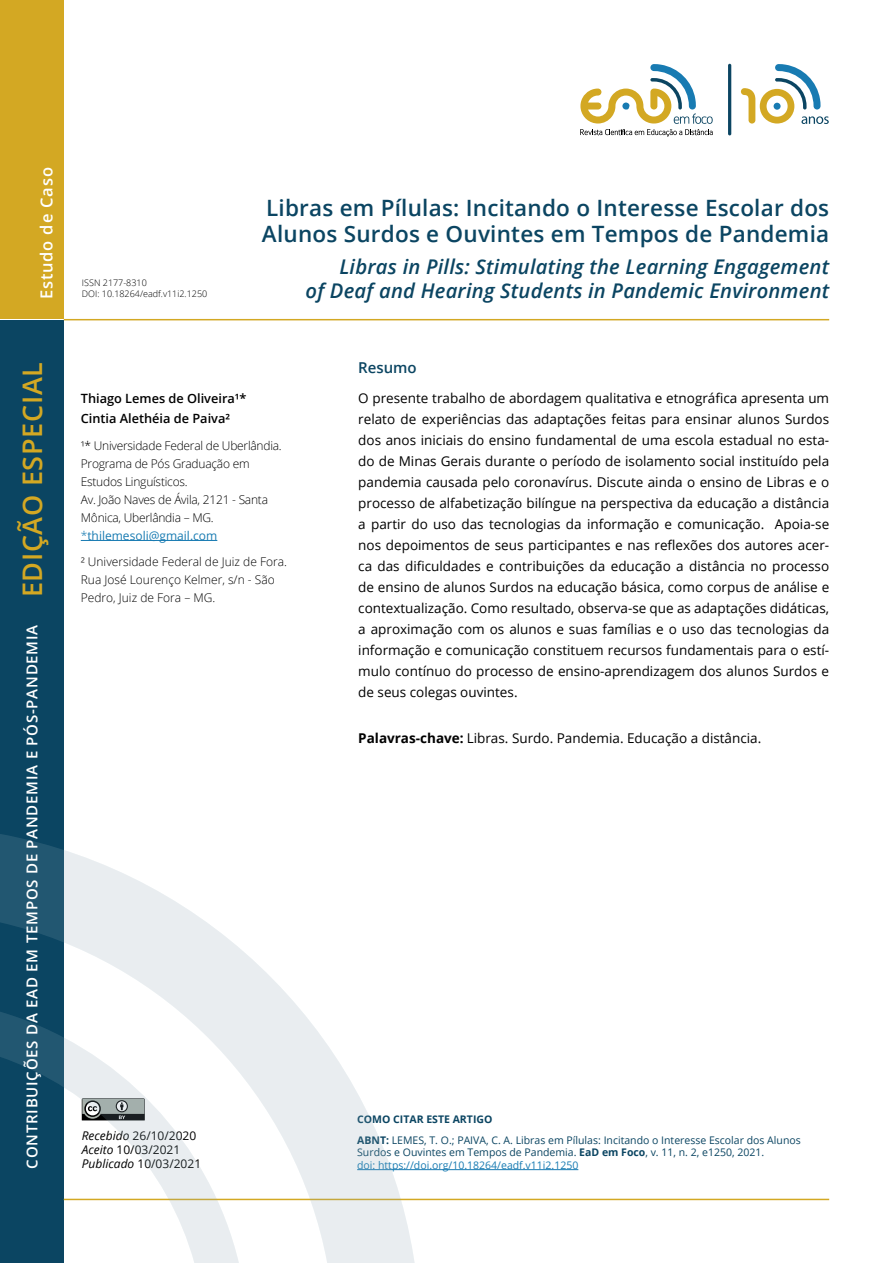
<style>
.page{position:relative;width:893px;height:1263px;background:#fff}
.page>*{position:absolute;margin:0;border:0;box-sizing:border-box;transform-origin:0 0}
.t1{font:600 22.5px/25.5px "Open Sans";letter-spacing:.01em;color:#0b4562}
.t2{font:italic 600 20.25px "Open Sans";letter-spacing:.01em;color:#0b4562}
.t3{font:600 16.5px "Open Sans";color:#fff}
.t4{font:600 15px "Open Sans";letter-spacing:.05em;color:#fff}
.t5{font:600 15px "Open Sans";color:#0b4562}
.t6{font:13.5px/21px "Open Sans";color:#000;text-align:justify}
.t7{font:600 12.75px/19.5px "Open Sans";color:#000}
.t8{font:300 12px/18px "Open Sans";letter-spacing:-.02em;color:#000}
.t9{font:300 12px/18px "Open Sans";color:#000}
.t10{font:12px/14.4px "Open Sans";color:#000}
.t11{font:10.5px/21.1px "Open Sans";color:#0b4562}
.t12{font:10.5px "Open Sans";color:#187bb2}
.t13{font:300 9px/10.8px "Open Sans";color:#000}
.s1{font-size:27px;color:#d3a823}
.s2{color:#187bb2}
.s3{font-weight:400;color:#187bb2}
.s4{font-weight:700}
.s5{font-style:italic}
</style>
<div class="page">
<div style="left:0;top:320px;width:64px;height:943px;background:#0b4562"></div>
<hr style="left:64px;top:1199px;width:765px;height:1px;background:#d3a823">
<div style="left:0;top:0;width:64px;height:319px;background:#d3a823"></div>
<hr style="left:64px;top:319px;width:765px;height:1px;background:#d3a823">
<hr style="left:357px;top:1169px;width:221px;height:1px;background:#187bb2">
<svg style="left:580px;top:64px;width:133px;height:72px"></svg>
<hr style="left:728px;top:64px;width:3px;height:71px;background:#0b4562;border-radius:2px">
<svg style="left:741px;top:64px;width:88px;height:60px"></svg>
<svg style="left:0;top:834px;width:415px;height:429px"></svg>
<hr style="left:81px;top:540px;width:136px;height:1px;background:#187bb2">
<p class="t3" style="left:35px;top:299px;width:133px;rotate:-90deg">Estudo de Caso</p>
<p class="t4" style="left:22px;top:1169px;width:808px;rotate:-90deg">Contribuições da EaD em tempos de pandemia e pós-pandemia <span class="s1">Edição Especial</span></p>
<p class="t13" style="left:82px;top:277px;width:127px">ISSN 2177-8310<br>DOI: 10.18264/eadf.v11i2.1250</p>
<h1 class="t1" style="left:262px;top:195px;width:569px">Libras em Pílulas: I ncitando o I nteresse Escolar dos<br>Alunos Surdos e Ouvintes em Tempos de Pandemia</h1>
<h2 class="t2" style="left:339px;top:253px;width:491px">Libras in Pills: Stimulating the Learning Engagement</h2>
<h2 class="t2" style="left:306px;top:277px;width:525px">of Deaf and Hearing Students in Pandemic Environment</h2>
<p class="t7" style="left:81px;top:389px;width:167px">Thiago Lemes de Oliveira¹*<br>Cintia Alethéia de Paiva²</p>
<p class="t8" style="left:81px;top:436px;width:203px">¹* Universidade Federal de Uberlândia.<br>Programa de Pós Graduação em<br>Estudos Linguísticos.<br>Av. João Naves de Ávila, 2121 - Santa<br>Mônica, Uberlândia – MG. <span class="s2">*</span><span class="s3">thilemesoli@gmail.com</span></p>
<p class="t9" style="left:81px;top:552px;width:208px">² Universidade Federal de Juiz de Fora.<br>Rua José Lourenço Kelmer, s/n - São<br>Pedro, Juiz de Fora – MG.</p>
<p class="t5" style="left:358px;top:357px;width:60px">Resumo</p>
<p class="t6" style="left:358px;top:387px;width:472px">O presente trabalho de abordagem qualitativa e etnográfica apresenta um relato de experiências das adaptações feitas para ensinar alunos Surdos dos anos iniciais do ensino fundamental de uma escola estadual no esta&shy;do de Minas Gerais durante o período de isolamento social instituído pela pandemia causada pelo coronavírus. Discute ainda o ensino de Libras e o processo de alfabetização bilíngue na perspectiva da educação a distância a partir do uso das tecnologias da informação e comunicação. Apoia-se nos depoimentos de seus participantes e nas reflexões dos autores acer&shy;ca das dificuldades e contribuições da educação a distância no processo de ensino de alunos Surdos na educação básica, como corpus de análise e contextualização. Como resultado, observa-se que as adaptações didáticas, a aproximação com os alunos e suas famílias e o uso das tecnologias da informação e comunicação constituem recursos fundamentais para o estí&shy;mulo contínuo do processo de ensino-aprendizagem dos alunos Surdos e de seus colegas ouvintes.</p>
<p class="t6" style="left:358px;top:727px;width:405px"><span class="s4">Palavras-chave:</span> Libras. Surdo. Pandemia. Educação a distância.</p>
<p class="t10" style="left:82px;top:1128px;width:121px"><span class="s5">Recebido</span> 26/10/2020<br><span class="s5">Aceito</span> 10/03/2021<br><span class="s5">Publicado</span> 10/03/2021</p>
<p class="t11" style="left:357px;top:1108px;width:445px"><span class="s4">Como citar este artigo<br>ABNT:</span> LEMES, T. O.; PAIVA, C. A. Libras em Pílulas: Incitando o Interesse Escolar dos Alunos</p>
<p class="t11" style="left:357px;top:1141px;width:408px">Surdos e Ouvintes em Tempos de Pandemia. <span class="s4">EaD em Foco</span>, v. 11, n. 2, e1250, 2021.</p>
<p class="t12" style="left:357px;top:1158px;width:223px">doi: https://doi.org/10.18264/eadf.v11i2.1250</p>
</div>
